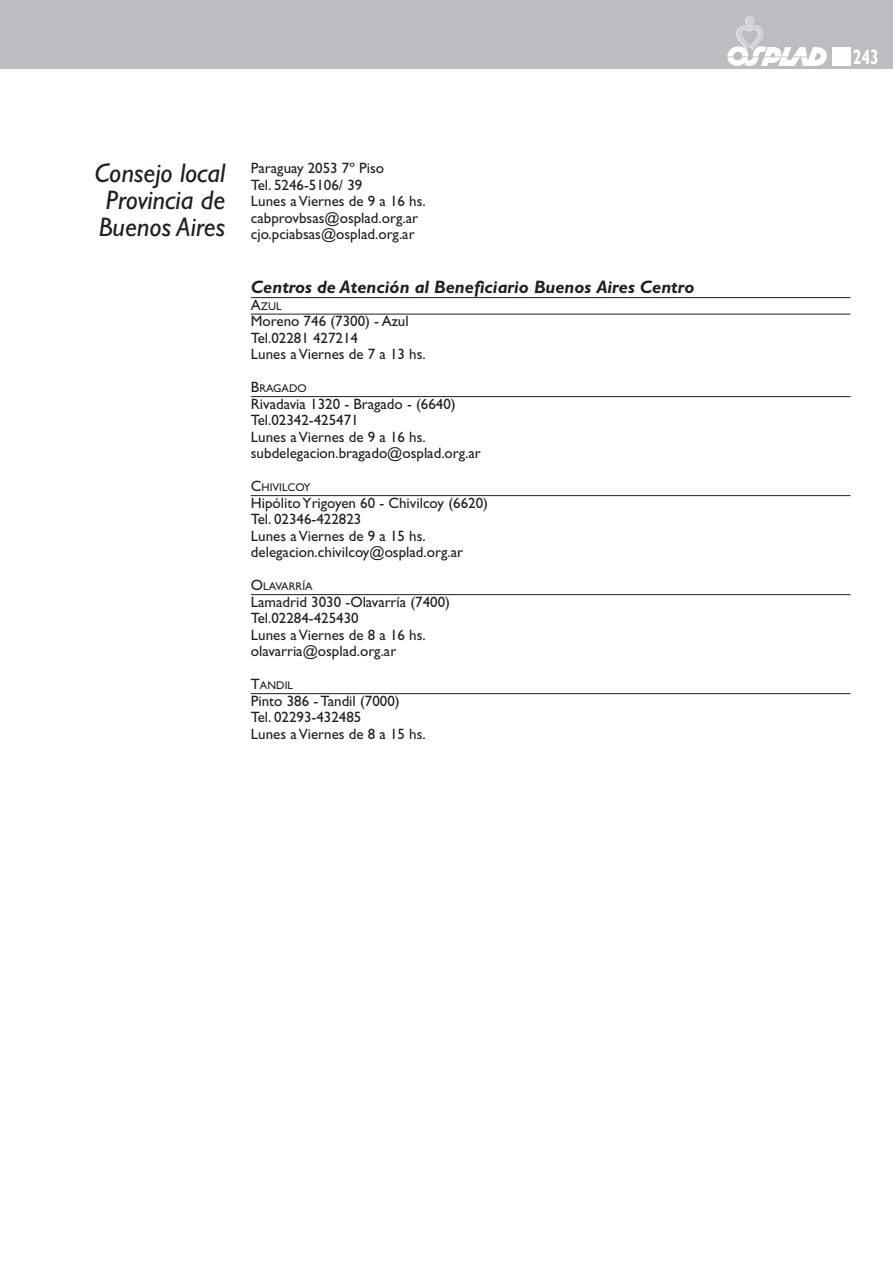
<style>
.page{position:relative;width:893px;height:1263px;background:#fff}
.page>*{position:absolute;margin:0;border:0;box-sizing:border-box;transform-origin:0 0}
.t1{font:italic 27px/27px "Gill Sans";color:#231f20;text-align:justify}
.t2{font:700 21px "Gill Sans";color:#fff;scale:.75 1}
.t3{font:italic 700 18px "Gill Sans";color:#231f20}
.t4{font:15px/16.5px "Gill Sans";color:#231f20}
.t5{font:11.25px "Gill Sans";color:#231f20}
.s1{font-size:15px}
</style>
<div class="page">
<div style="left:0;top:0;width:893px;height:68px;background:#bcbdc0"></div>
<div style="left:746px;top:16px;width:9px;height:9px;background:#d1d2d4;border-radius:50%"></div>
<svg style="left:727px;top:24px;width:100px;height:42px"></svg>
<div style="left:832px;top:48px;width:18px;height:18px;background:#fff"></div>
<hr style="left:251px;top:297px;width:599px;height:1px;background:#231f20">
<hr style="left:251px;top:314px;width:599px;height:1px;background:#231f20">
<hr style="left:251px;top:396px;width:599px;height:1px;background:#231f20">
<hr style="left:251px;top:495px;width:599px;height:1px;background:#231f20">
<hr style="left:251px;top:594px;width:599px;height:1px;background:#231f20">
<hr style="left:251px;top:693px;width:599px;height:1px;background:#231f20">
<h1 class="t1" style="left:94px;top:160px;width:133px">Consejo local Provincia de Buenos Aires</h1>
<p class="t4" style="left:251px;top:160px;width:176px">Paraguay 2053 7º Piso<br>Tel. 5246-5106/ 39<br>Lunes a Viernes de 9 a 16 hs. cabprovbsas@osplad.org.ar cjo.pciabsas@osplad.org.ar</p>
<p class="t3" style="left:251px;top:277px;width:445px">Centros de Atención al Beneficiario Buenos Aires Centro</p>
<p class="t5" style="left:251px;top:300px;width:32px"><span class="s1">A</span>ZUL</p>
<p class="t4" style="left:251px;top:313px;width:176px">Moreno 746 (7300) - Azul<br>Tel.02281 427214<br>Lunes a Viernes de 7 a 13 hs.</p>
<p class="t5" style="left:251px;top:382px;width:57px"><span class="s1">B</span>RAGADO</p>
<p class="t4" style="left:251px;top:396px;width:231px">Rivadavia 1320 - Bragado - (6640)<br>Tel.02342-425471<br>Lunes a Viernes de 9 a 16 hs. subdelegacion.bragado@osplad.org.ar</p>
<p class="t5" style="left:251px;top:481px;width:61px"><span class="s1">C</span>HIVILCOY</p>
<p class="t4" style="left:251px;top:495px;width:239px">Hipólito Yrigoyen 60 - Chivilcoy (6620)<br>Tel. 02346-422823<br>Lunes a Viernes de 9 a 15 hs. delegacion.chivilcoy@osplad.org.ar</p>
<p class="t5" style="left:251px;top:580px;width:63px"><span class="s1">O</span>LAVARRÍA</p>
<p class="t4" style="left:251px;top:594px;width:201px">Lamadrid 3030 -Olavarría (7400)<br>Tel.02284-425430<br>Lunes a Viernes de 8 a 16 hs. olavarria@osplad.org.ar</p>
<p class="t5" style="left:251px;top:679px;width:44px"><span class="s1">T</span>ANDIL</p>
<p class="t4" style="left:251px;top:693px;width:176px">Pinto 386 - Tandil (7000)<br>Tel. 02293-432485<br>Lunes a Viernes de 8 a 15 hs.</p>
<h2 class="t2" style="left:853px;top:44px;width:36px">243</h2>
</div>
